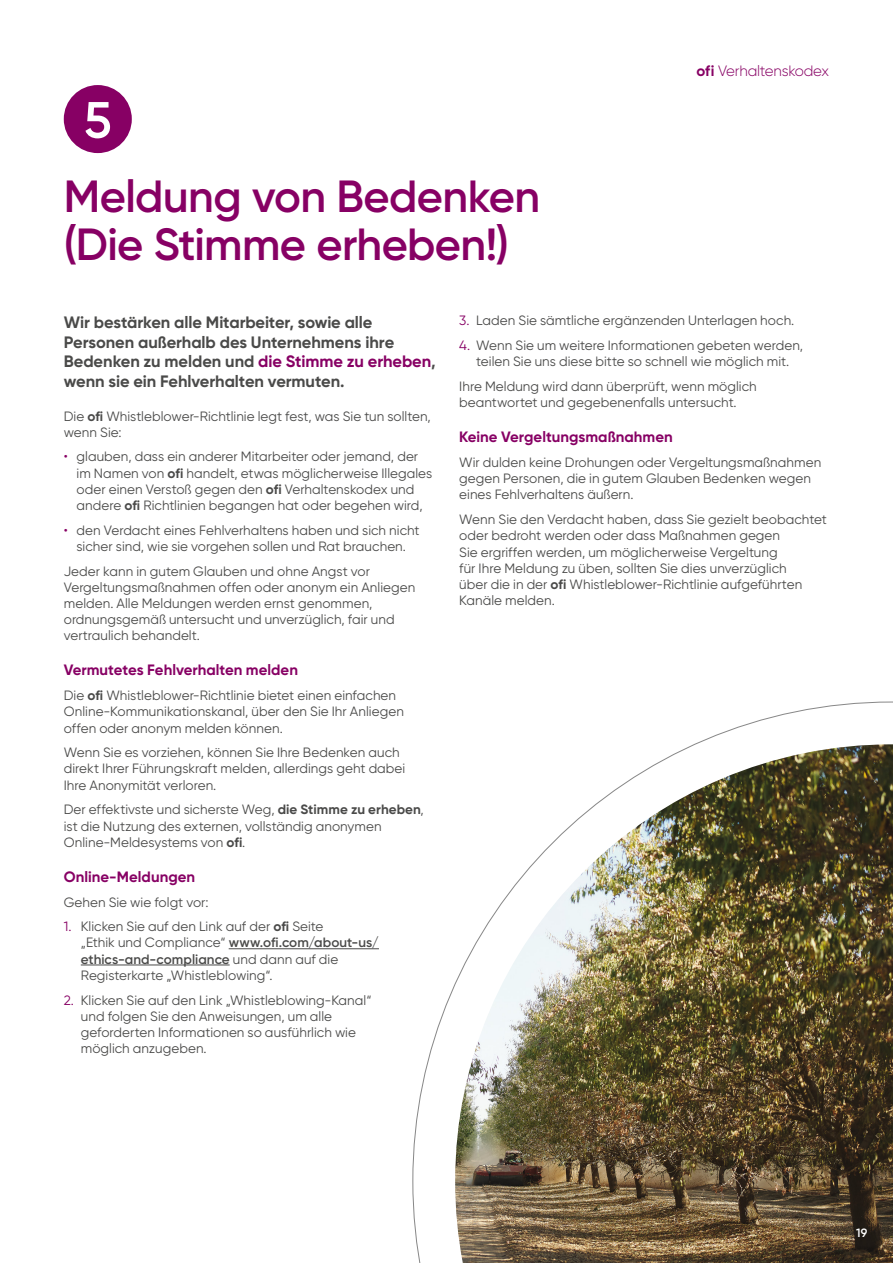
<style>
.page{position:relative;width:893px;height:1263px;background:#fff}
.page>*{position:absolute;margin:0;border:0;box-sizing:border-box;transform-origin:0 0}
.t1{font:600 51px "Gilroy";color:#fff}
.t2{font:600 45px/48px "Gilroy";letter-spacing:-.015em;color:#870064}
.t3{font:700 16.5px/19.8px "Gilroy";letter-spacing:-.005em;color:#4a4a49}
.Sub_head{font:700 15px "Gilroy";color:#870064}
.t4{font:300 15px "Gilroy";letter-spacing:-.015em;color:#870064}
.t5{font:13.5px/16.2px "Gilroy";letter-spacing:.005em;color:#4a4a49}
.t6{font:600 12px "Gilroy";color:#fff}
.s1{font-weight:700}
.s2{color:#870064}
.s3{font-weight:600}
</style>
<div class="page">
<img style="left:412px;top:702px;width:481px;height:561px">
<hr style="left:229px;top:948px;width:150px;height:1px;background:#4a4a49">
<hr style="left:81px;top:965px;width:149px;height:1px;background:#4a4a49">
<div style="left:64px;top:85px;width:68px;height:68px;background:#870064;border-radius:50%"></div>
<p class="t1" style="left:84px;top:88px;width:29px">5</p>
<p class="t2" style="left:64px;top:172px;width:478px">Meldung von Bedenken (Die Stimme erheben!)</p>
<p class="t4" style="left:696px;top:61px;width:134px"><span class="s1">ofi</span> Verhaltenskodex</p>
<p class="t3" style="left:64px;top:312px;width:373px">Wir bestärken alle Mitarbeiter, sowie alle Personen außerhalb des Unternehmens ihre Bedenken zu melden und <span class="s2">die Stimme zu erheben</span>, wenn sie ein Fehlverhalten vermuten.</p>
<p class="t5" style="left:64px;top:407px;width:368px">Die <span class="s1">ofi</span> Whistleblower-Richtlinie legt fest, was Sie tun sollten, wenn Sie:</p>
<p class="t5" style="left:77px;top:448px;width:357px;text-indent:-13px"><span class="s2">•</span> glauben, dass ein anderer Mitarbeiter oder jemand, der im Namen von <span class="s1">ofi</span> handelt, etwas möglicherweise Illegales oder einen Verstoß gegen den <span class="s1">ofi</span> Verhaltenskodex und andere <span class="s1">ofi</span> Richtlinien begangen hat oder begehen wird,</p>
<p class="t5" style="left:64px;top:522px;width:357px;text-align:center"><span class="s2">•</span> den Verdacht eines Fehlverhaltens haben und sich nicht sicher sind, wie sie vorgehen sollen und Rat brauchen.</p>
<p class="t5" style="left:64px;top:563px;width:353px">Jeder kann in gutem Glauben und ohne Angst vor Vergeltungsmaßnahmen offen oder anonym ein Anliegen melden. Alle Meldungen werden ernst genommen, ordnungsgemäß untersucht und unverzüglich, fair und vertraulich behandelt.</p>
<p class="Sub_head" style="left:64px;top:661px;width:236px">Vermutetes Fehlverhalten melden</p>
<p class="t5" style="left:64px;top:687px;width:342px">Die <span class="s1">ofi</span> Whistleblower-Richtlinie bietet einen einfachen<br>Online-Kommunikationskanal, über den Sie Ihr Anliegen offen oder anonym melden können.</p>
<p class="t5" style="left:64px;top:744px;width:343px">Wenn Sie es vorziehen, können Sie Ihre Bedenken auch direkt Ihrer Führungskraft melden, allerdings geht dabei<br>Ihre Anonymität verloren.</p>
<p class="t5" style="left:64px;top:801px;width:362px">Der effektivste und sicherste Weg, <span class="s1">die Stimme zu erheben</span>, ist die Nutzung des externen, vollständig anonymen<br>Online-Meldesystems von <span class="s1">ofi</span>.</p>
<p class="Sub_head" style="left:64px;top:867px;width:133px">Online-Meldungen</p>
<p class="t5" style="left:64px;top:893px;width:146px">Gehen Sie wie folgt vor:</p>
<p class="t5" style="left:81px;top:918px;width:300px;text-indent:-17px"><span class="s2">1.</span> Klicken Sie auf den Link auf der <span class="s1">ofi</span> Seite<br>„Ethik und Compliance“ <span class="s3">www.ofi.com/about-us/ ethics-and-compliance</span> und dann auf die Registerkarte „Whistleblowing“.</p>
<p class="t5" style="left:81px;top:991px;width:292px;text-indent:-17px"><span class="s2">2.</span> Klicken Sie auf den Link „Whistleblowing-Kanal“ und folgen Sie den Anweisungen, um alle geforderten Informationen so ausführlich wie möglich anzugeben.</p>
<p class="t5" style="left:459px;top:312px;width:337px"><span class="s2">3.</span> Laden Sie sämtliche ergänzenden Unterlagen hoch.</p>
<p class="t5" style="left:459px;top:337px;width:345px;text-align:center"><span class="s2">4.</span> Wenn Sie um weitere Informationen gebeten werden, teilen Sie uns diese bitte so schnell wie möglich mit.</p>
<p class="t5" style="left:459px;top:378px;width:299px">Ihre Meldung wird dann überprüft, wenn möglich beantwortet und gegebenenfalls untersucht.</p>
<p class="Sub_head" style="left:459px;top:428px;width:215px">Keine Vergeltungsmaßnahmen</p>
<p class="t5" style="left:459px;top:454px;width:364px">Wir dulden keine Drohungen oder Vergeltungsmaßnahmen gegen Personen, die in gutem Glauben Bedenken wegen eines Fehlverhaltens äußern.</p>
<p class="t5" style="left:459px;top:511px;width:369px">Wenn Sie den Verdacht haben, dass Sie gezielt beobachtet oder bedroht werden oder dass Maßnahmen gegen<br>Sie ergriffen werden, um möglicherweise Vergeltung<br>für Ihre Meldung zu üben, sollten Sie dies unverzüglich<br>über die in der <span class="s1">ofi</span> Whistleblower-Richtlinie aufgeführten Kanäle melden.</p>
<p class="t6" style="left:856px;top:1226px;width:13px">19</p>
</div>
